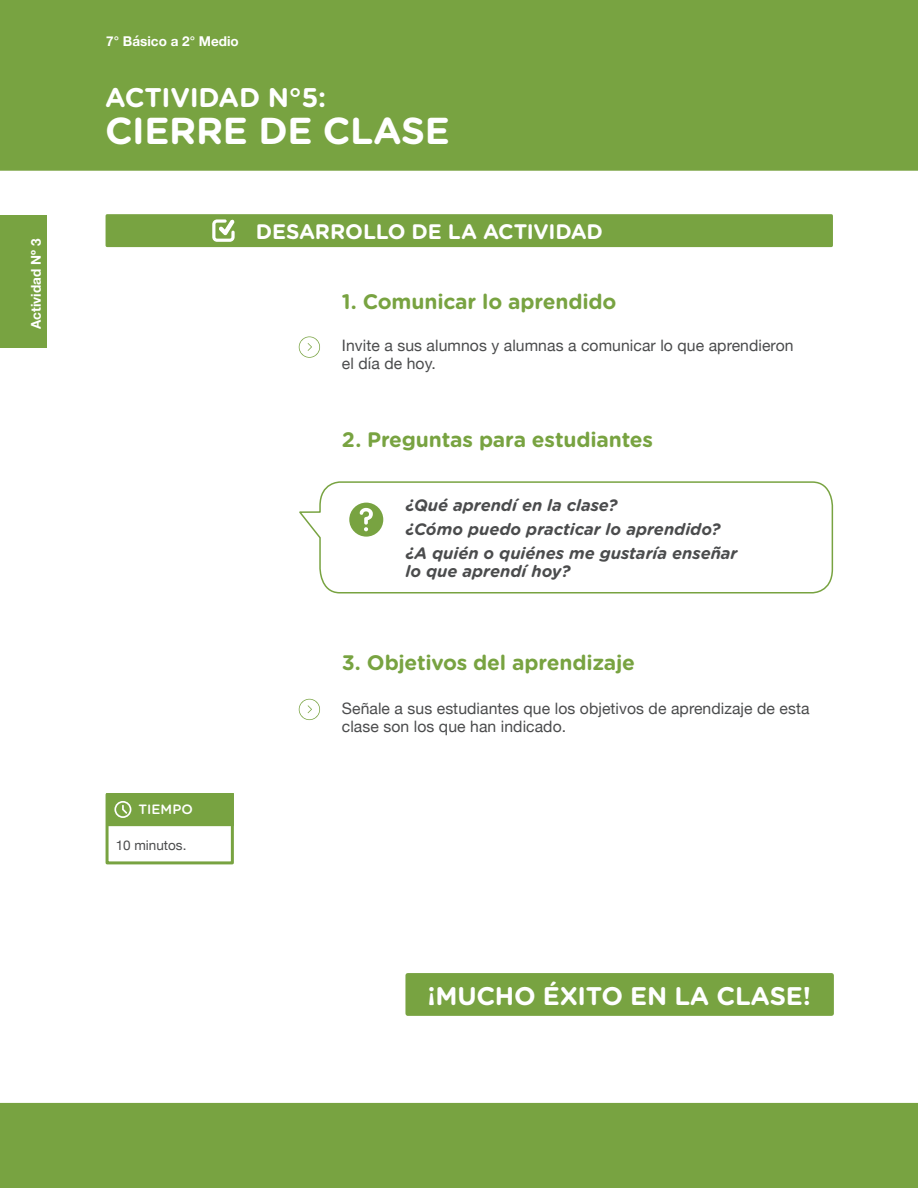
<style>
.page{position:relative;width:918px;height:1188px;background:#fff}
.page>*{position:absolute;margin:0;border:0;box-sizing:border-box;transform-origin:0 0}
.Titulo-actividad{font:700 37.5px "Gotham Rounded";letter-spacing:-.01em;color:#fff}
.Titulo-actividad-2{font:700 27px "Gotham Rounded";letter-spacing:-.01em;color:#fff}
.Titulo-actividad-3{font:700 25.5px "Gotham Rounded";letter-spacing:-.01em;color:#fff}
.Título_interior{font:700 21px "Gotham Rounded";letter-spacing:-.01em;color:#78a341}
.Título_interior-2{font:700 21px "Gotham Rounded";letter-spacing:-.015em;color:#fff}
.Párrafo_-_frases{font:italic 700 16.5px/18px "Gotham Rounded";color:#4b4c4d}
.Párrafo{font:15.75px/18px "Helvetica Neue";letter-spacing:.005em;color:#4b4c4d}
.información_página{font:700 13.5px "Helvetica Neue";color:#fff}
.Párrafo_-_expl{font:13.5px "Helvetica Neue";color:#4b4c4d}
.Título-expl{font:500 13.5px "Gotham Rounded";letter-spacing:.01em;color:#fff}
</style>
<div class="page">
<div style="left:0;top:0;width:918px;height:171px;background:#78a341"></div>
<div style="left:2px;top:1105px;width:914px;height:81px;background:#78a341"></div>
<div style="left:0;top:1103px;width:918px;height:85px;border:4px solid #78a341"></div>
<div style="left:405px;top:973px;width:429px;height:43px;background:#78a341;border:4px solid #78a341"></div>
<div style="left:106px;top:214px;width:727px;height:33px;background:#78a341;border:3px solid #78a341"></div>
<svg style="left:212px;top:219px;width:23px;height:23px"></svg>
<svg style="left:299px;top:481px;width:535px;height:113px"></svg>
<svg style="left:299px;top:336px;width:21px;height:22px"></svg>
<svg style="left:299px;top:699px;width:21px;height:21px"></svg>
<div style="left:106px;top:793px;width:128px;height:71px;border:3px solid #78a341"></div>
<div style="left:106px;top:793px;width:128px;height:33px;background:#78a341"></div>
<svg style="left:114px;top:801px;width:17px;height:17px"></svg>
<div style="left:0;top:215px;width:47px;height:133px;background:#78a341"></div>
<p class="información_página" style="left:25px;top:329px;width:91px;rotate:-90deg">Actividad Nº 3</p>
<p class="información_página" style="left:106px;top:31px;width:134px">7° Básico a 2° Medio</p>
<p class="Titulo-actividad-2" style="left:105px;top:77px;width:223px">ACTIVIDAD N°5:</p>
<p class="Titulo-actividad" style="left:105px;top:103px;width:346px">CIERRE DE CLASE</p>
<p class="Título_interior-2" style="left:256px;top:216px;width:349px">DESARROLLO DE LA ACTIVIDAD</p>
<p class="Título_interior" style="left:342px;top:286px;width:276px">1. Comunicar lo aprendido</p>
<p class="Párrafo" style="left:342px;top:338px;width:453px">Invite a sus alumnos y alumnas a comunicar lo que aprendieron</p>
<p class="Párrafo" style="left:342px;top:356px;width:96px">el día de hoy.</p>
<p class="Título_interior" style="left:342px;top:424px;width:313px">2. Preguntas para estudiantes</p>
<p class="Párrafo_-_frases" style="left:405px;top:495px;width:213px">¿Qué aprendí en la clase?</p>
<p class="Párrafo_-_frases" style="left:405px;top:520px;width:316px">¿Cómo puedo practicar lo aprendido?</p>
<p class="Párrafo_-_frases" style="left:405px;top:544px;width:334px">¿A quién o quiénes me gustaría enseñar lo que aprendí hoy?</p>
<p class="Título_interior" style="left:342px;top:647px;width:295px">3. Objetivos del aprendizaje</p>
<p class="Título-expl" style="left:138px;top:799px;width:56px">TIEMPO</p>
<p class="Párrafo_-_expl" style="left:116px;top:835px;width:72px">10 minutos.</p>
<p class="Párrafo" style="left:342px;top:700px;width:469px">Señale a sus estudiantes que los objetivos de aprendizaje de esta clase son los que han indicado.</p>
<p class="Titulo-actividad-3" style="left:427px;top:978px;width:385px">¡MUCHO ÉXITO EN LA CLASE!</p>
</div>
